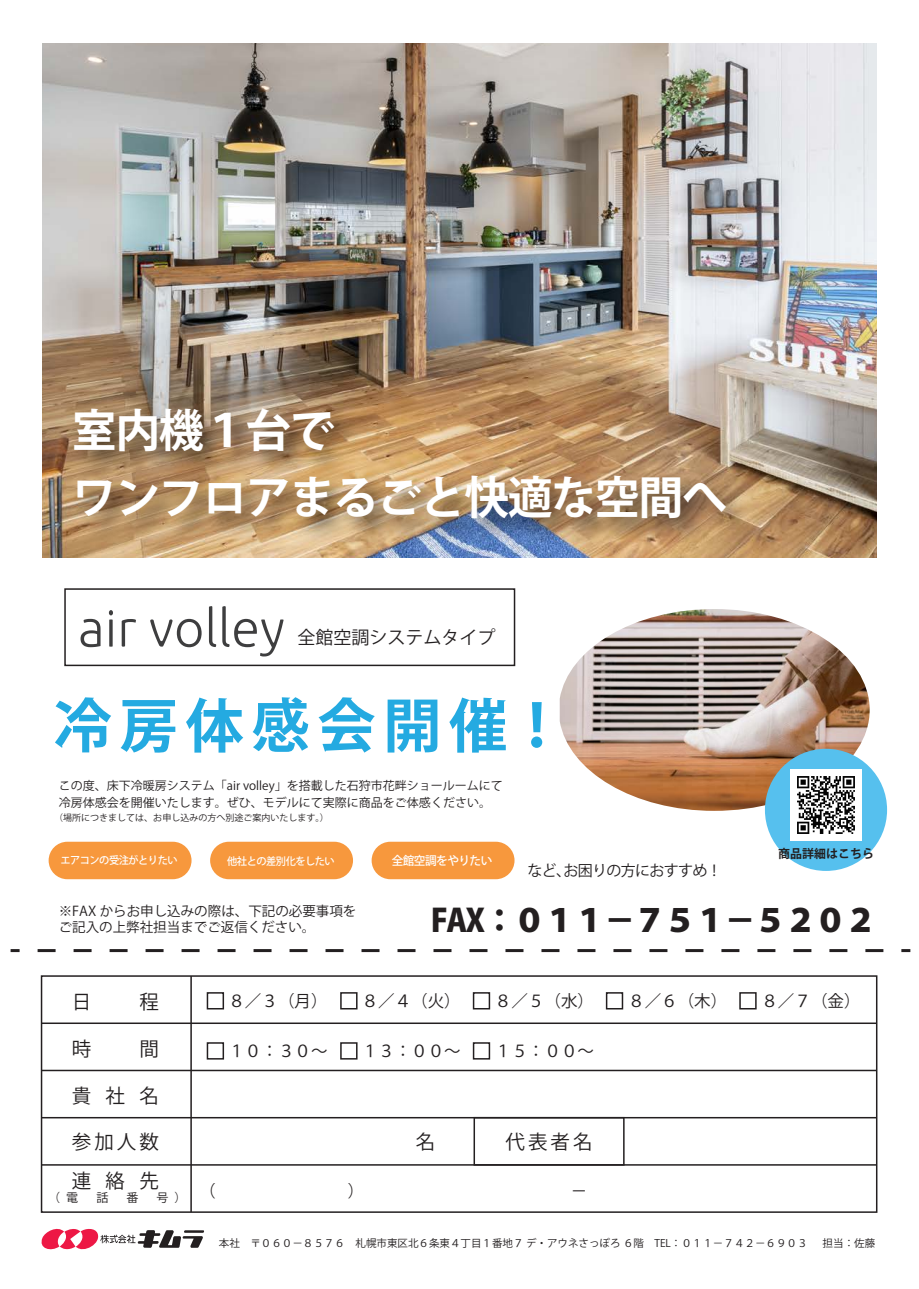
<style>
.page{position:relative;width:919px;height:1289px;background:#fff}
.page>*{position:absolute;margin:0;border:0;box-sizing:border-box;transform-origin:0 0}
.t1{font:700 58.5px "Koz Go Pr 6 N";letter-spacing:.125em;color:#24aae1}
.t2{font:700 45px/67.5px "Koz Go Pr 6 N";letter-spacing:-.03em;color:#fff}
.t3{font:800 31.5px "Koz Go Pr 6 N";letter-spacing:-.045em;color:#231f20}
.t4{font:19.5px "Koz Go Pr 6 N";letter-spacing:.155em;color:#231f20}
.t5{font:18px "Koz Go Pr 6 N";color:#231f20}
.t6{font:16.5px "Koz Go Pr 6 N";color:#231f20}
.t7{font:15px "Koz Go Pr 6 N";letter-spacing:-.045em;color:#231f20}
.t8{font:13.5px/16.5px "Koz Go Pr 6 N";color:#231f20}
.t9{font:12px/16.5px "Koz Go Pr 6 N";color:#231f20}
.t10{font:500 12px "Koz Go Pr 6 N";letter-spacing:-.045em;color:#fff}
.t11{font:700 12px "Koz Go Pr 6 N";color:#231f20}
.t12{font:10.5px "Koz Go Pr 6 N";color:#231f20}
.t13{font:500 10.5px "Koz Go Pr 6 N";letter-spacing:-.045em;color:#fff}
.t14{font:9px "Koz Go Pr 6 N";color:#231f20}
</style>
<div class="page">
<img style="left:559px;top:609px;width:310px;height:201px">
<div style="left:764px;top:748px;width:123px;height:122px;background:#56c0ee;border-radius:50%"></div>
<svg style="left:41px;top:1228px;width:163px;height:22px"></svg>
<svg style="left:80px;top:619px;width:20px;height:28px"></svg>
<svg style="left:109px;top:619px;width:4px;height:27px"></svg>
<svg style="left:122px;top:619px;width:14px;height:27px"></svg>
<svg style="left:150px;top:619px;width:51px;height:28px"></svg>
<svg style="left:209px;top:606px;width:7px;height:41px"></svg>
<svg style="left:222px;top:606px;width:61px;height:50px"></svg>
<svg style="left:109px;top:610px;width:4px;height:5px"></svg>
<img style="left:43px;top:43px;width:833px;height:514px">
<img style="left:790px;top:769px;width:71px;height:71px">
<svg style="left:11px;top:949px;width:9px;height:3px"></svg>
<svg style="left:38px;top:949px;width:846px;height:3px"></svg>
<svg style="left:901px;top:949px;width:9px;height:3px"></svg>
<div style="left:64px;top:588px;width:451px;height:78px;border:2px solid #231f20"></div>
<div style="left:41px;top:975px;width:836px;height:237px;border:2px solid #231f20"></div>
<hr style="left:42px;top:1164px;width:834px;height:1px;background:#231f20">
<hr style="left:42px;top:1116px;width:834px;height:2px;background:#231f20">
<hr style="left:42px;top:1069px;width:834px;height:2px;background:#231f20">
<hr style="left:42px;top:1022px;width:834px;height:2px;background:#231f20">
<hr style="left:190px;top:976px;width:2px;height:236px;background:#231f20">
<div style="left:207px;top:992px;width:17px;height:17px;border:2px solid #231f20"></div>
<div style="left:207px;top:1042px;width:17px;height:17px;border:2px solid #231f20"></div>
<div style="left:340px;top:1042px;width:17px;height:17px;border:2px solid #231f20"></div>
<div style="left:473px;top:1042px;width:17px;height:17px;border:2px solid #231f20"></div>
<div style="left:340px;top:992px;width:17px;height:17px;border:2px solid #231f20"></div>
<div style="left:473px;top:992px;width:17px;height:17px;border:2px solid #231f20"></div>
<div style="left:605px;top:992px;width:18px;height:17px;border:2px solid #231f20"></div>
<div style="left:739px;top:992px;width:17px;height:17px;border:2px solid #231f20"></div>
<div style="left:473px;top:1116px;width:151px;height:49px;border:2px solid #231f20"></div>
<div style="left:49px;top:841px;width:142px;height:38px;background:#f7983d;border-radius:19px"></div>
<div style="left:210px;top:841px;width:143px;height:38px;background:#f7983d;border-radius:19px"></div>
<div style="left:371px;top:841px;width:143px;height:38px;background:#f7983d;border-radius:19px"></div>
<img style="left:60px;top:395px;width:703px;height:163px">
<h2 class="t2" style="left:72px;top:397px;width:656px">室内機１台で<br>ワンフロアまるごと快適な空間へ</h2>
<h3 class="t5" style="left:297px;top:627px;width:199px">全館空調システムタイプ</h3>
<h1 class="t1" style="left:54px;top:692px;width:514px">冷房体感会開催！</h1>
<p class="t9" style="left:59px;top:778px;width:445px">この度、床下冷暖房システム「air volley」を搭載した石狩市花畔ショールームにて冷房体感会を開催いたします。ぜひ、モデルにて実際に商品をご体感ください。</p>
<p class="t14" style="left:54px;top:812px;width:276px">（場所につきましては、お申し込みの方へ別途ご案内いたします。）</p>
<p class="t13" style="left:60px;top:854px;width:119px">エアコンの受注がとりたい</p>
<p class="t13" style="left:227px;top:854px;width:109px">他社との差別化をしたい</p>
<p class="t10" style="left:391px;top:853px;width:102px">全館空調をやりたい</p>
<p class="t7" style="left:527px;top:861px;width:196px">など、お困りの方におすすめ！</p>
<p class="t11" style="left:778px;top:846px;width:97px">商品詳細はこちら</p>
<p class="t8" style="left:59px;top:902px;width:299px">※FAX からお申し込みの際は、下記の必要事項をご記入の上弊社担当までご返信ください。</p>
<h3 class="t3" style="left:430px;top:902px;width:447px">FAX：０１１－７５１－５２０２</h3>
<h3 class="t4" style="left:72px;top:990px;width:21px">日</h3>
<h3 class="t4" style="left:139px;top:990px;width:21px">程</h3>
<h3 class="t4" style="left:72px;top:1037px;width:21px">時</h3>
<h3 class="t4" style="left:139px;top:1037px;width:21px">間</h3>
<h3 class="t4" style="left:72px;top:1084px;width:89px">貴社名</h3>
<h3 class="t4" style="left:72px;top:1131px;width:89px">参加人数</h3>
<h3 class="t4" style="left:416px;top:1131px;width:21px">名</h3>
<h3 class="t4" style="left:505px;top:1131px;width:89px">代表者名</h3>
<h3 class="t4" style="left:72px;top:1169px;width:89px">連絡先</h3>
<h3 class="t6" style="left:228px;top:991px;width:100px">８／３（月）</h3>
<h3 class="t6" style="left:361px;top:991px;width:100px">８／４（火）</h3>
<h3 class="t6" style="left:495px;top:991px;width:100px">８／５（水）</h3>
<h3 class="t6" style="left:628px;top:991px;width:100px">８／６（木）</h3>
<h3 class="t6" style="left:761px;top:991px;width:100px">８／７（金）</h3>
<h3 class="t6" style="left:228px;top:1041px;width:100px">１０：３０～</h3>
<h3 class="t6" style="left:361px;top:1041px;width:100px">１３：００～</h3>
<h3 class="t6" style="left:495px;top:1041px;width:100px">１５：００～</h3>
<p class="t9" style="left:48px;top:1189px;width:32px">（電</p>
<p class="t9" style="left:96px;top:1189px;width:13px">話</p>
<p class="t9" style="left:126px;top:1189px;width:13px">番</p>
<p class="t9" style="left:156px;top:1189px;width:32px">号）</p>
<p class="t12" style="left:219px;top:1236px;width:590px">本社　〒０６０－８５７６　札幌市東区北６条東４丁目１番地７ デ・アウネさっぽろ ６階　TEL：０１１－７４２－６９０３</p>
<p class="t12" style="left:822px;top:1237px;width:54px">担当：佐藤</p>
</div>
